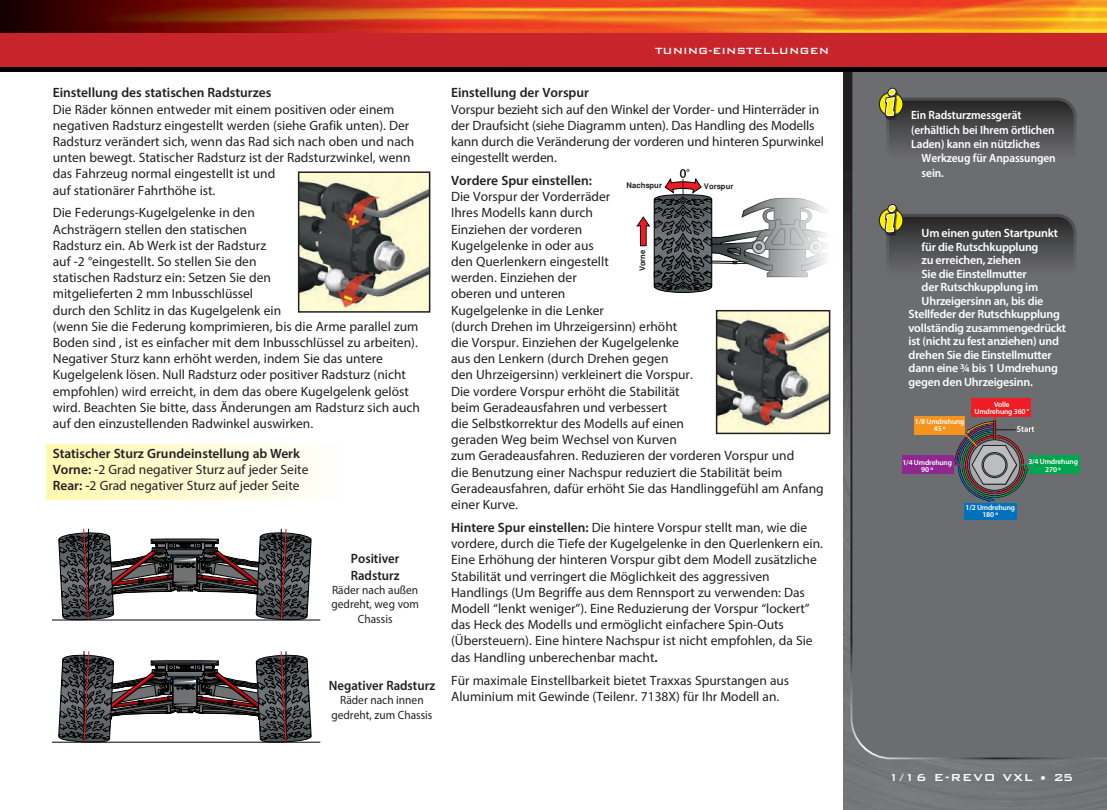
<style>
.page{position:relative;width:1107px;height:810px;background:#fff}
.page>*{position:absolute;margin:0;border:0;box-sizing:border-box;transform-origin:0 0}
.t1{font:13.5px/16.2px "Myriad Pro";color:#231f20}
.t2{font:600 13.5px "Myriad Pro";color:#231f20}
.t3{font:600 13.5px/16.2px "Myriad Pro";color:#231f20;scale:.95 1}
.t4{font:500 13.5px "Bank Gothic BT";letter-spacing:.075em;color:#fff}
.t5{font:600 12px "Myriad Pro";letter-spacing:-.02em;color:#fff}
.t6{font:600 12px "Myriad Pro";letter-spacing:-.02em;color:#fff;scale:.95 1}
.t7{font:12px/14.4px "Myriad Pro";color:#231f20;text-align:center;scale:.95 1}
.t8{font:500 12px "Bank Gothic BT";color:#fff}
.t9{font:700 10.8px "Win Soft Pro";color:#231f20}
.t10{font:600 7.5px/7.5px "Myriad Pro";letter-spacing:-.02em;color:#fff;text-align:center}
.s1{font-weight:600}
</style>
<div class="page">
<img style="left:844px;top:71px;width:263px;height:739px">
<div style="left:850px;top:71px;width:257px;height:689px;background:#6c6d70"></div>
<img style="left:0;top:0;width:1107px;height:71px">
<div style="left:0;top:33px;width:1107px;height:34px;background:#c8242b"></div>
<svg style="left:58px;top:528px;width:253px;height:92px"></svg>
<hr style="left:53px;top:620px;width:267px;height:1px;background:#000">
<hr style="left:53px;top:742px;width:267px;height:1px;background:#000">
<svg style="left:59px;top:651px;width:252px;height:92px"></svg>
<div style="left:887px;top:88px;width:10px;height:9px;border:3px solid #231f20;border-radius:50%"></div>
<div style="left:886px;top:214px;width:191px;height:84px;border:3px solid #fff;border-radius:18px"></div>
<div style="left:46px;top:445px;width:401px;height:55px;background:linear-gradient(to right,#fff8b3,#fff)"></div>
<img style="left:301px;top:174px;width:126px;height:136px">
<div style="left:298px;top:171px;width:132px;height:142px;border:2px solid #231f20"></div>
<img style="left:719px;top:313px;width:108px;height:118px">
<div style="left:716px;top:310px;width:114px;height:124px;border:2px solid #231f20"></div>
<div style="left:971px;top:399px;width:60px;height:18px;background:#ee1d23"></div>
<div style="left:915px;top:416px;width:50px;height:18px;background:#f7931d"></div>
<div style="left:902px;top:455px;width:52px;height:18px;background:#90268f"></div>
<div style="left:1029px;top:456px;width:50px;height:18px;background:#00a54f"></div>
<div style="left:965px;top:503px;width:52px;height:16px;background:#0072bc"></div>
<svg style="left:953px;top:415px;width:81px;height:88px;background:#736b68"></svg>
<svg style="left:982px;top:452px;width:25px;height:26px"></svg>
<div style="left:982px;top:452px;width:26px;height:26px;border:1px solid #231f20;border-radius:50%"></div>
<div style="left:983px;top:454px;width:23px;height:22px;background:#bcbdc0;border-radius:50%"></div>
<div style="left:983px;top:454px;width:23px;height:23px;border:1px solid #231f20;border-radius:50%"></div>
<svg style="left:636px;top:89px;width:439px;height:207px"></svg>
<p class="t2" style="left:53px;top:84px;width:220px">Einstellung des statischen Radsturzes</p>
<p class="t1" style="left:53px;top:101px;width:363px">Die Räder können entweder mit einem positiven oder einem negativen Radsturz eingestellt werden (siehe Grafik unten). Der Radsturz verändert sich, wenn das Rad sich nach oben und nach unten bewegt. Statischer Radsturz ist der Radsturzwinkel, wenn das Fahrzeug normal eingestellt ist und<br>auf stationärer Fahrthöhe ist.</p>
<p class="t1" style="left:53px;top:205px;width:369px">Die Federungs-Kugelgelenke in den<br>Achsträgern stellen den statischen<br>Radsturz ein. Ab Werk ist der Radsturz<br>auf -2 °eingestellt. So stellen Sie den<br>statischen Radsturz ein: Setzen Sie den<br>mitgelieferten 2 mm Inbusschlüssel<br>durch den Schlitz in das Kugelgelenk ein<br>(wenn Sie die Federung komprimieren, bis die Arme parallel zum Boden sind , ist es einfacher mit dem Inbusschlüssel zu arbeiten).<br>Negativer Sturz kann erhöht werden, indem Sie das untere Kugelgelenk lösen. Null Radsturz oder positiver Radsturz (nicht empfohlen) wird erreicht, in dem das obere Kugelgelenk gelöst wird. Beachten Sie bitte, dass Änderungen am Radsturz sich auch auf den einzustellenden Radwinkel auswirken.</p>
<p class="t2" style="left:53px;top:445px;width:249px">Statischer Sturz Grundeinstellung ab Werk</p>
<p class="t1" style="left:53px;top:461px;width:257px"><span class="s1">Vorne: -</span>2 Grad negativer Sturz auf jeder Seite</p>
<p class="t1" style="left:53px;top:477px;width:248px"><span class="s1">Rear: -</span>2 Grad negativer Sturz auf jeder Seite</p>
<p class="t3" style="left:351px;top:551px;width:53px">Positiver<br>Radsturz</p>
<p class="t7" style="left:331px;top:583px;width:94px">Räder nach außen gedreht, weg vom<br>Chassis</p>
<p class="t3" style="left:329px;top:677px;width:113px">Negativer Radsturz</p>
<p class="t7" style="left:331px;top:693px;width:108px">Räder nach innen gedreht, zum Chassis</p>
<p class="t8" style="left:655px;top:45px;width:176px">TUNING-EINSTELLUNGEN</p>
<p class="t2" style="left:451px;top:84px;width:139px">Einstellung der Vorspur</p>
<p class="t1" style="left:451px;top:101px;width:374px">Vorspur bezieht sich auf den Winkel der Vorder- und Hinterräder in der Draufsicht (siehe Diagramm unten). Das Handling des Modells kann durch die Veränderung der vorderen und hinteren Spurwinkel eingestellt werden.</p>
<p class="t1" style="left:451px;top:172px;width:374px"><span class="s1">Vordere Spur einstellen:<br></span>Die Vorspur der Vorderräder<br>Ihres Modells kann durch<br>Einziehen der vorderen<br>Kugelgelenke in oder aus<br>den Querlenkern eingestellt<br>werden. Einziehen der<br>oberen und unteren<br>Kugelgelenke in die Lenker<br>(durch Drehen im Uhrzeigersinn) erhöht<br>die Vorspur. Einziehen der Kugelgelenke<br>aus den Lenkern (durch Drehen gegen<br>den Uhrzeigersinn) verkleinert die Vorspur.<br>Die vordere Vorspur erhöht die Stabilität<br>beim Geradeausfahren und verbessert<br>die Selbstkorrektur des Modells auf einen<br>geraden Weg beim Wechsel von Kurven<br>zum Geradeausfahren. Reduzieren der vorderen Vorspur und<br>die Benutzung einer Nachspur reduziert die Stabilität beim Geradeausfahren, dafür erhöht Sie das Handlinggefühl am Anfang einer Kurve.</p>
<p class="t1" style="left:451px;top:519px;width:373px"><span class="s1">Hintere Spur einstellen:</span> Die hintere Vorspur stellt man, wie die vordere, durch die Tiefe der Kugelgelenke in den Querlenkern ein.<br>Eine Erhöhung der hinteren Vorspur gibt dem Modell zusätzliche Stabilität und verringert die Möglichkeit des aggressiven Handlings (Um Begriffe aus dem Rennsport zu verwenden: Das Modell “lenkt weniger”). Eine Reduzierung der Vorspur “lockert” das Heck des Modells und ermöglicht einfachere Spin-Outs (Übersteuern). Eine hintere Nachspur ist nicht empfohlen, da Sie das Handling unberechenbar macht<span class="s1">.</span></p>
<p class="t1" style="left:451px;top:672px;width:340px">Für maximale Einstellbarkeit bietet Traxxas Spurstangen aus<br>Aluminium mit Gewinde (Teilenr. 7138X) für Ihr Modell an.</p>
<p class="t9" style="left:627px;top:177px;width:37px">Nachspur</p>
<p class="t9" style="left:704px;top:179px;width:31px">Vorspur</p>
<p class="t9" style="left:634px;top:271px;width:23px;rotate:-90deg">Vorne</p>
<p class="t6" style="left:911px;top:108px;width:118px">Ein Radsturzmessgerät</p>
<p class="t6" style="left:911px;top:122px;width:153px">(erhältlich bei Ihrem örtlichen</p>
<p class="t6" style="left:911px;top:136px;width:137px">Laden) kann ein nützliches</p>
<p class="t6" style="left:922px;top:151px;width:143px">Werkzeug für Anpassungen</p>
<p class="t6" style="left:922px;top:165px;width:25px">sein.</p>
<p class="t5" style="left:922px;top:225px;width:138px">Um einen guten Startpunkt</p>
<p class="t5" style="left:922px;top:239px;width:118px">für die Rutschkupplung</p>
<p class="t5" style="left:922px;top:252px;width:101px">zu erreichen, ziehen</p>
<p class="t5" style="left:922px;top:266px;width:107px">Sie die Einstellmutter</p>
<p class="t5" style="left:922px;top:279px;width:118px">der Rutschkupplung im</p>
<p class="t5" style="left:922px;top:293px;width:123px">Uhrzeigersinn an, bis die</p>
<p class="t5" style="left:909px;top:306px;width:153px">Stellfeder der Rutschkupplung</p>
<p class="t5" style="left:909px;top:320px;width:159px">vollständig zusammengedrückt</p>
<p class="t5" style="left:909px;top:333px;width:152px">ist (nicht zu fest anziehen) und</p>
<p class="t5" style="left:909px;top:347px;width:145px">drehen Sie die Einstellmutter</p>
<p class="t5" style="left:909px;top:360px;width:151px">dann eine ¾ bis 1 Umdrehung</p>
<p class="t5" style="left:909px;top:374px;width:126px">gegen den Uhrzeigesinn.</p>
<p class="t10" style="left:915px;top:417px;width:51px">1/8 Umdrehung<br>45 º</p>
<p class="t10" style="left:902px;top:458px;width:51px">1/4 Umdrehung<br>90 º</p>
<p class="t10" style="left:974px;top:400px;width:56px">Volle<br>Umdrehung 360 °</p>
<p class="t10" style="left:1028px;top:458px;width:51px">3/4 Umdrehung<br>270 º</p>
<p class="t10" style="left:966px;top:503px;width:51px">1/2 Umdrehung<br>180 º</p>
<p class="t4" style="left:888px;top:770px;width:186px">1/16 E-REVO VXL • 25</p>
</div>
